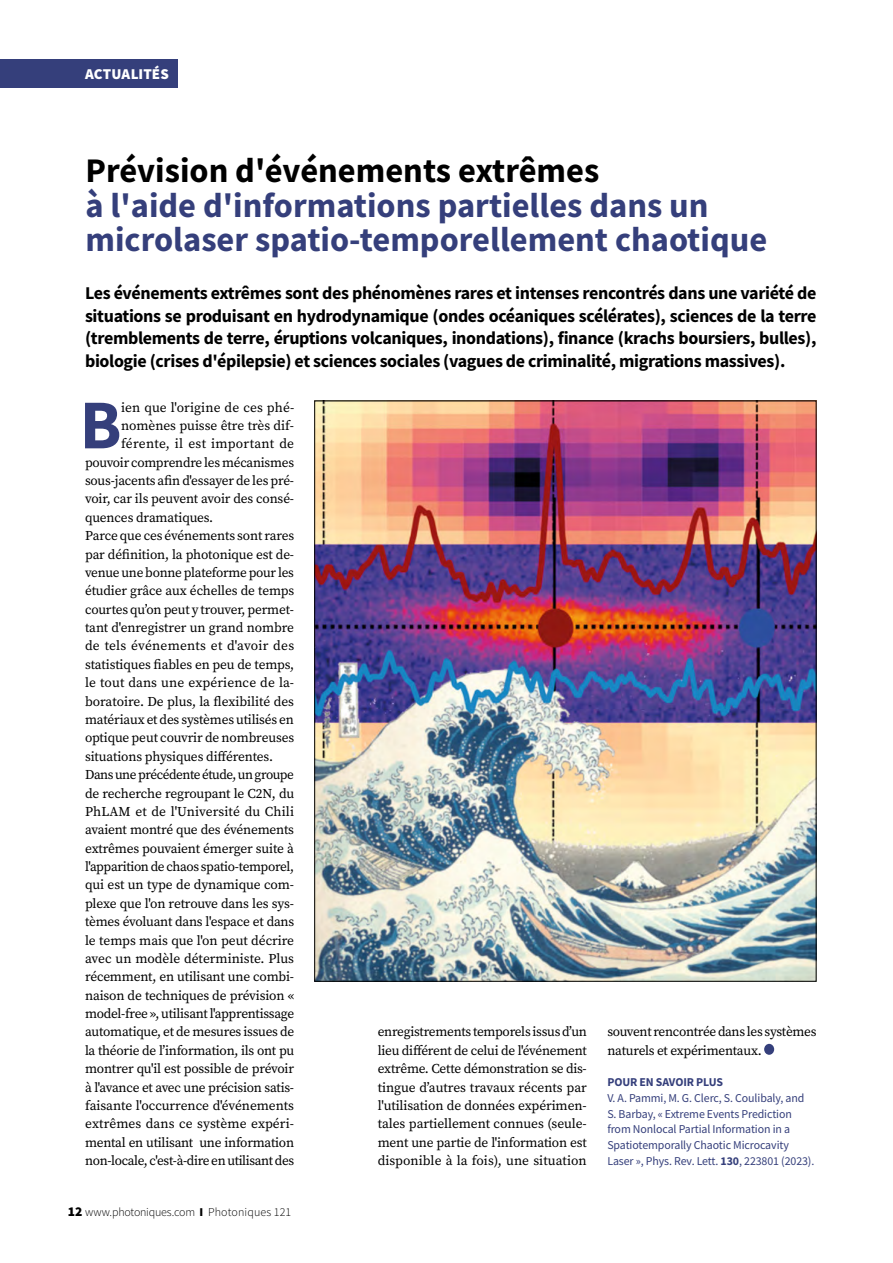
<style>
.page{position:relative;width:893px;height:1263px;background:#fff}
.page>*{position:absolute;margin:0;border:0;box-sizing:border-box;transform-origin:0 0}
.t1{font:700 69.9px "Source Sans Pro";color:#353f7b}
.t2{font:700 34.5px/34.5px "Source Sans Pro";color:#353f7b}
.t3{font:700 34.5px "Source Sans Pro";color:#000}
.t4{font:700 18px/22.5px "Source Sans Pro";letter-spacing:-.02em;color:#000;text-align:justify}
.t5{font:900 15px "Source Sans Pro";letter-spacing:.005em;color:#fff}
.t6{font:13.5px/18.3px "Source Serif Pro";letter-spacing:-.015em;color:#000;text-align:justify}
.t7{font:13.5px "Source Serif Pro";letter-spacing:.01em;color:#000}
.t8{font:13.5px "Source Serif Pro";letter-spacing:.02em;color:#000}
.t9{font:13.5px "Source Serif Pro";letter-spacing:.005em;color:#000}
.t10{font:12px/15.8px "Source Sans Pro";letter-spacing:-.01em;color:#353f7b}
.t11{font:300 12px "Source Sans Pro";letter-spacing:.005em;color:#000}
.t12{font:700 12px "Source Sans Pro";letter-spacing:-.01em;color:#353f7b}
.s1{font-weight:900;font-size:13.5px}
.s2{font-weight:900}
.s3{font-weight:700}
</style>
<div class="page">
<div style="left:0;top:59px;width:178px;height:29px;background:#353f7b"></div>
<img style="left:316px;top:403px;width:498px;height:576px">
<div style="left:764px;top:1044px;width:10px;height:11px;background:#353f7b;border-radius:50%"></div>
<p class="t5" style="left:85px;top:64px;width:85px">ACTUALITÉS</p>
<h2 class="t3" style="left:86px;top:147px;width:515px">Prévision d'événements extrêmes</h2>
<h2 class="t2" style="left:86px;top:187px;width:683px">à l'aide d'informations partielles dans un microlaser spatio-temporellement chaotique</h2>
<p class="t4" style="left:85px;top:281px;width:733px">Les événements extrêmes sont des phénomènes rares et intenses rencontrés dans une variété de situations se produisant en hydrodynamique (ondes océaniques scélérates), sciences de la terre (tremblements de terre, éruptions volcaniques, inondations), finance (krachs boursiers, bulles), biologie (crises d'épilepsie) et sciences sociales (vagues de criminalité, migrations massives).</p>
<h1 class="t1" style="left:80px;top:378px;width:43px">B</h1>
<p class="t7" style="left:121px;top:398px;width:175px">ien que l'origine de ces phé-</p>
<p class="t6" style="left:121px;top:416px;width:175px">nomènes puisse être très dif-</p>
<p class="t8" style="left:121px;top:435px;width:175px">férente, il est important de</p>
<p class="t6" style="left:85px;top:453px;width:211px">pouvoir comprendre les mécanismes</p>
<p class="t6" style="left:85px;top:471px;width:211px">sous-jacents afin d'essayer de les pré-</p>
<p class="t6" style="left:85px;top:490px;width:211px">voir, car ils peuvent avoir des consé-</p>
<p class="t6" style="left:85px;top:508px;width:130px">quences dramatiques.</p>
<p class="t6" style="left:85px;top:527px;width:211px">Parce que ces événements sont rares</p>
<p class="t6" style="left:85px;top:545px;width:211px">par définition, la photonique est de-</p>
<p class="t6" style="left:85px;top:563px;width:210px">venue une bonne plateforme pour les</p>
<p class="t6" style="left:85px;top:582px;width:211px">étudier grâce aux échelles de temps</p>
<p class="t6" style="left:85px;top:600px;width:211px">courtes qu’on peut y trouver, permet-</p>
<p class="t6" style="left:85px;top:618px;width:211px">tant d'enregistrer un grand nombre</p>
<p class="t8" style="left:85px;top:637px;width:211px">de tels événements et d'avoir des</p>
<p class="t6" style="left:85px;top:655px;width:211px">statistiques fiables en peu de temps,</p>
<p class="t7" style="left:85px;top:674px;width:211px">le tout dans une expérience de la-</p>
<p class="t6" style="left:85px;top:692px;width:210px">boratoire. De plus, la flexibilité des</p>
<p class="t6" style="left:85px;top:710px;width:210px">matériaux et des systèmes utilisés en</p>
<p class="t6" style="left:85px;top:729px;width:211px">optique peut couvrir de nombreuses</p>
<p class="t6" style="left:85px;top:747px;width:189px">situations physiques différentes.</p>
<p class="t6" style="left:85px;top:765px;width:210px">Dans une précédente étude, un groupe</p>
<p class="t6" style="left:85px;top:784px;width:211px">de recherche regroupant le C2N, du</p>
<p class="t7" style="left:85px;top:802px;width:211px">PhLAM et de l'Université du Chili</p>
<p class="t6" style="left:85px;top:821px;width:210px">avaient montré que des événements</p>
<p class="t6" style="left:85px;top:839px;width:210px">extrêmes pouvaient émerger suite à</p>
<p class="t6" style="left:85px;top:857px;width:211px">l'apparition de chaos spatio-temporel,</p>
<p class="t6" style="left:85px;top:876px;width:211px">qui est un type de dynamique com-</p>
<p class="t6" style="left:85px;top:894px;width:211px">plexe que l'on retrouve dans les sys-</p>
<p class="t6" style="left:85px;top:912px;width:211px">tèmes évoluant dans l'espace et dans</p>
<p class="t6" style="left:85px;top:931px;width:211px">le temps mais que l'on peut décrire</p>
<p class="t6" style="left:85px;top:949px;width:211px">avec un modèle déterministe. Plus</p>
<p class="t6" style="left:85px;top:968px;width:211px">récemment, en utilisant une combi-</p>
<p class="t6" style="left:85px;top:986px;width:211px">naison de techniques de prévision «</p>
<p class="t6" style="left:85px;top:1004px;width:211px">model-free », utilisant l'apprentissage</p>
<p class="t6" style="left:85px;top:1023px;width:211px">automatique, et de mesures issues de</p>
<p class="t6" style="left:85px;top:1041px;width:211px">la théorie de l’information, ils ont pu</p>
<p class="t6" style="left:85px;top:1059px;width:211px">montrer qu'il est possible de prévoir</p>
<p class="t6" style="left:85px;top:1078px;width:211px">à l'avance et avec une précision satis-</p>
<p class="t6" style="left:85px;top:1096px;width:210px">faisante l'occurrence d'événements</p>
<p class="t9" style="left:85px;top:1115px;width:211px">extrêmes dans ce système expéri-</p>
<p class="t6" style="left:85px;top:1133px;width:211px">mental en utilisant une information</p>
<p class="t6" style="left:85px;top:1151px;width:211px">non-locale, c'est-à-dire en utilisant des</p>
<p class="t11" style="left:68px;top:1205px;width:225px"><span class="s1">12</span> www.photoniques.com <span class="s2">I</span> Photoniques 121</p>
<p class="t6" style="left:378px;top:1023px;width:211px">enregistrements temporels issus d’un lieu différent de celui de l'événement extrême. Cette démonstration se dis&shy;tingue d’autres travaux récents par l'utilisation de données expérimen&shy;tales partiellement connues (seule&shy;ment une partie de l'information est disponible à la fois), une situation</p>
<p class="t6" style="left:607px;top:1023px;width:211px">souvent rencontrée dans les systèmes naturels et expérimentaux.</p>
<p class="t12" style="left:607px;top:1074px;width:117px">POUR EN SAVOIR PLUS</p>
<p class="t10" style="left:607px;top:1090px;width:209px">V. A. Pammi, M. G. Clerc, S. Coulibaly, and S. Barbay, « Extreme Events Prediction from Nonlocal Partial Information in a Spatiotemporally Chaotic Microcavity Laser », Phys. Rev. Lett. <span class="s3">130</span>, 223801 (2023).</p>
</div>
